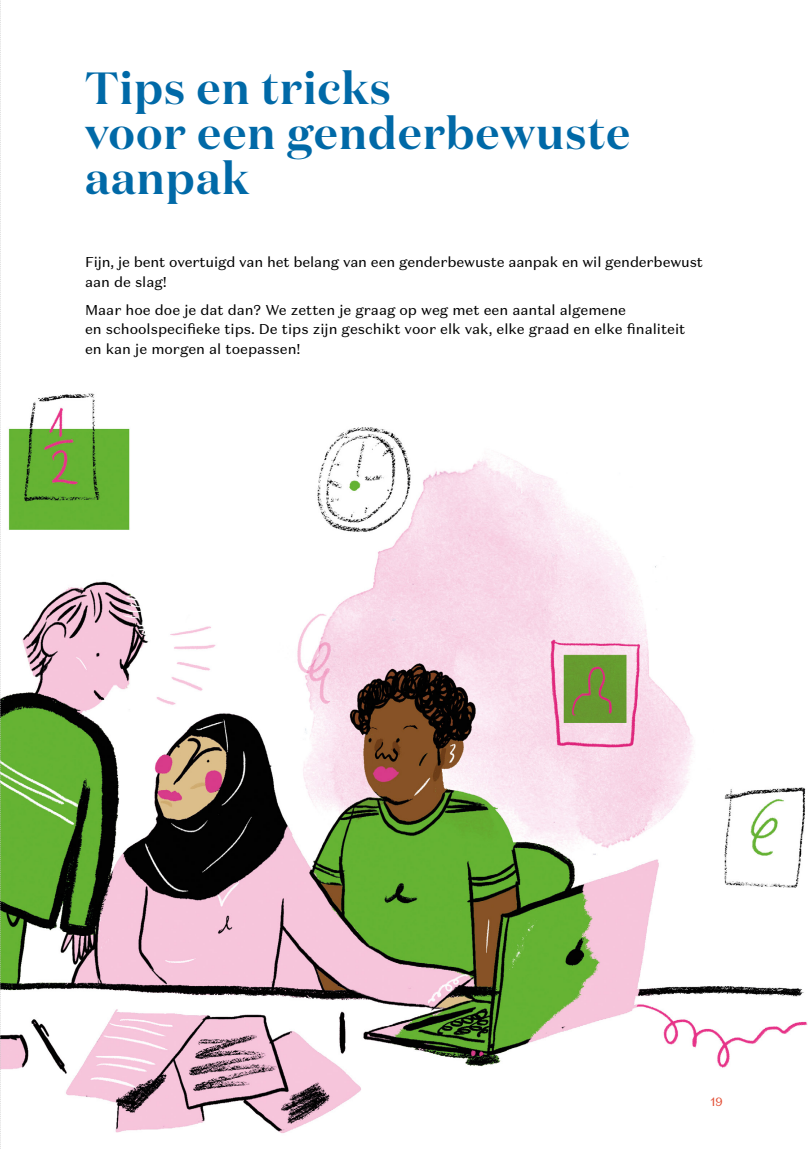
<style>
.page{position:relative;width:808px;height:1149px;background:#fff}
.page>*{position:absolute;margin:0;border:0;box-sizing:border-box;transform-origin:0 0}
.t1{font:600 45px/45px "Test Domaine Display";letter-spacing:.03em;color:#0069a7}
.t2{font:14.25px/19.5px "Domaine Sans Text";color:#000}
.t3{font:12px "Domaine Sans Text";color:#e34f36}
</style>
<div class="page">
<img style="left:1px;top:393px;width:807px;height:741px">
<svg style="left:0;top:0;width:1px;height:1147px"></svg>
<h1 class="t1" style="left:85px;top:65px;width:547px">Tips en tricks<br>voor een genderbewuste aanpak</h1>
<p class="t2" style="left:85px;top:251px;width:620px;line-height:20.2px">Fijn, je bent overtuigd van het belang van een genderbewuste aanpak en wil genderbewust aan de slag!</p>
<p class="t2" style="left:85px;top:300px;width:602px">Maar hoe doe je dat dan? We zetten je graag op weg met een aantal algemene<br>en schoolspecifieke tips. De tips zijn geschikt voor elk vak, elke graad en elke finaliteit en kan je morgen al toepassen!</p>
<p class="t3" style="left:710px;top:1094px;width:14px">19</p>
</div>
